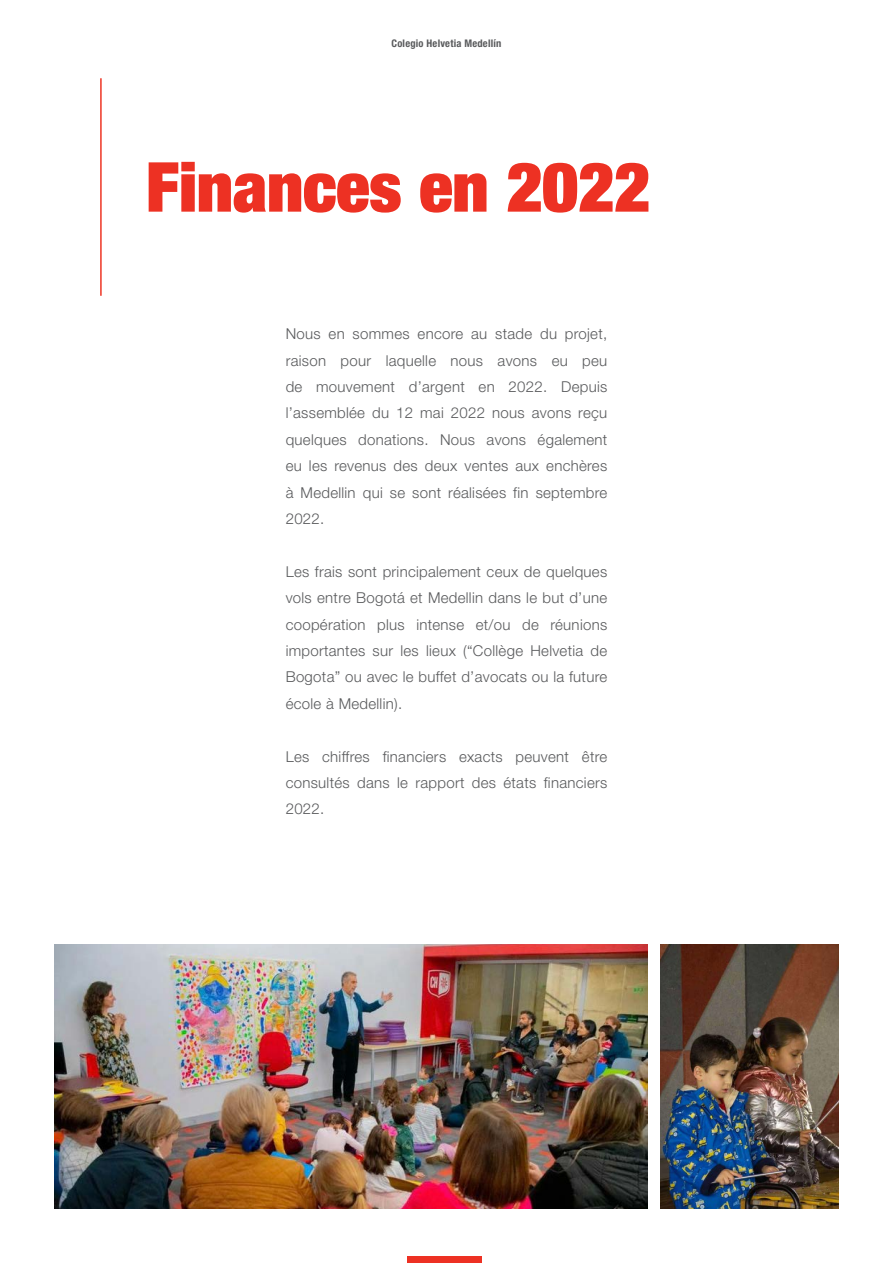
<style>
.page{position:relative;width:893px;height:1263px;background:#fff}
.page>*{position:absolute;margin:0;border:0;box-sizing:border-box;transform-origin:0 0}
.t1{font:900 condensed 69px "Helvetica Neue LT Std";color:#ed3123}
.t2{font:300 15px/26.4px "Helvetica Neue LT Std";letter-spacing:.02em;color:#595a5c;text-align:justify}
.t3{font:700 condensed 10.5px "Helvetica Neue LT Std";letter-spacing:.02em;color:#595a5c}
</style>
<div class="page">
<div style="left:407px;top:1257px;width:75px;height:6px;background:#ed3123"></div>
<hr style="left:100px;top:78px;width:2px;height:218px;background:#ee3525">
<img style="left:660px;top:945px;width:179px;height:264px">
<img style="left:54px;top:945px;width:593px;height:264px">
<p class="t3" style="left:391px;top:37px;width:111px">Colegio Helvetia Medellín</p>
<h1 class="t1" style="left:146px;top:143px;width:505px">Finances en 2022</h1>
<p class="t2" style="left:286px;top:320px;width:323px">Nous en sommes encore au stade du projet, raison pour laquelle nous avons eu peu de mouvement d’argent en 2022. Depuis l’assemblée du 12 mai 2022 nous avons reçu quelques donations. Nous avons également eu les revenus des deux ventes aux enchères à Medellin qui se sont réalisées fin septembre 2022.</p>
<p class="t2" style="left:286px;top:558px;width:323px">Les frais sont principalement ceux de quelques vols entre Bogotá et Medellin dans le but d’une coopération plus intense et/ou de réunions importantes sur les lieux (“Collège Helvetia de Bogota” ou avec le buffet d’avocats ou la future école à Medellin).</p>
<p class="t2" style="left:286px;top:743px;width:323px">Les chiffres financiers exacts peuvent être consultés dans le rapport des états financiers 2022.</p>
</div>
